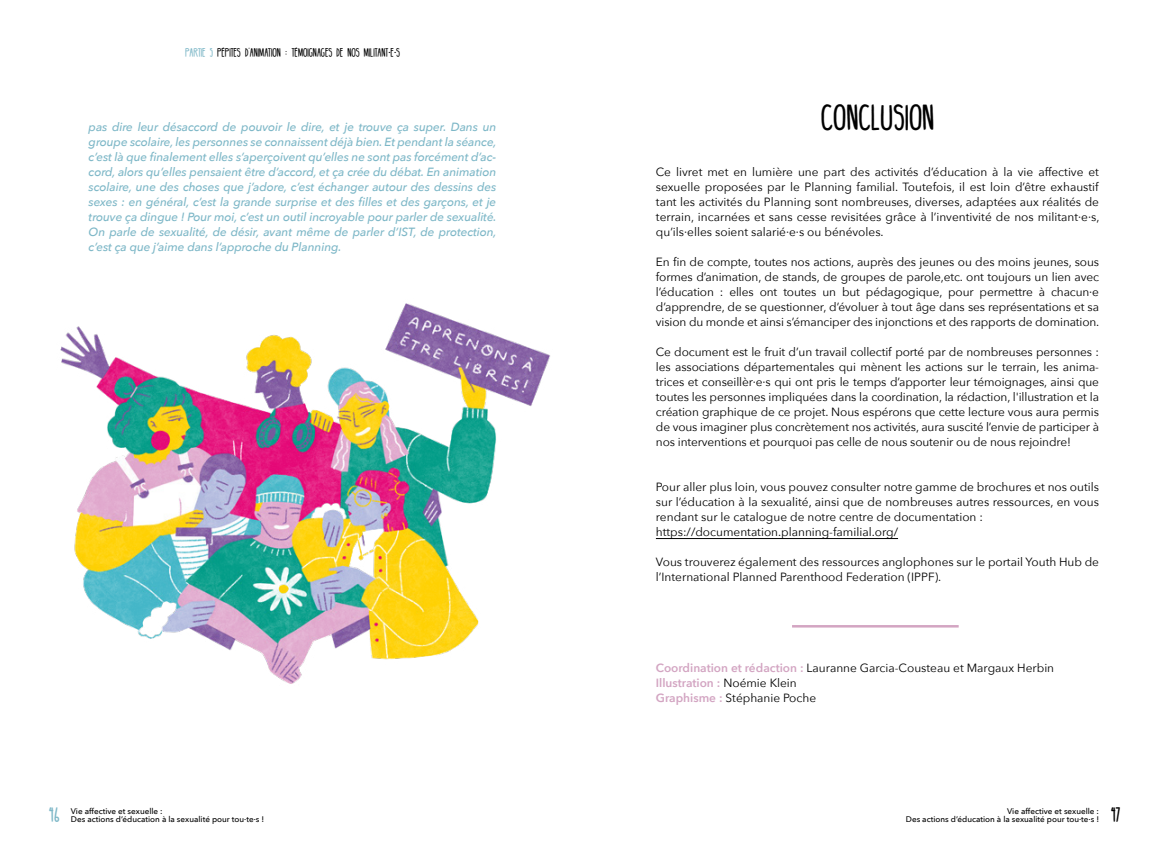
<style>
.page{position:relative;width:1170px;height:851px;background:#fff}
.page>*{position:absolute;margin:0;border:0;box-sizing:border-box;transform-origin:0 0}
.t1{font:26.25px "BELLABOO";color:#000}
.t2{font:15px "BELLABOO";color:#7db7c7}
.t3{font:15px "BELLABOO";color:#000}
.t4{font:11.88px/15px "Avenir Next";color:#000;text-align:justify}
.t5{font:italic 500 11.88px/15px "Avenir Next";letter-spacing:-.01em;color:#7db7c7;text-align:justify}
.t6{font:8.75px "BELLABOO";color:#000}
.t7{font:500 8.12px/8.8px "Avenir Next";color:#000}
.s1{color:#7db7c7}
.s2{font-family:"Avenir Next";font-weight:600}
.s3{font-weight:600;color:#d3a5c2}
</style>
<div class="page">
<hr style="left:656px;top:538px;width:242px;height:1px;background:#000">
<hr style="left:792px;top:625px;width:166px;height:2px;background:#d3a5c2">
<img style="left:60px;top:303px;width:490px;height:381px">
<p class="t6" style="left:185px;top:47px;width:216px"><span class="s1">PARTIE 5</span> PÉPITES D’ANIMATION : TÉMOIGNAGES DE NOS MILITANT<span class="s2">·</span>E<span class="s2">·</span>S</p>
<p class="t5" style="left:89px;top:119px;width:409px">pas dire leur désaccord de pouvoir le dire, et je trouve ça super. Dans un groupe scolaire, les personnes se connaissent déjà bien. Et pendant la séance, c’est là que finalement elles s’aperçoivent qu’elles ne sont pas forcément d’ac&shy;cord, alors qu’elles pensaient être d’accord, et ça crée du débat. En animation scolaire, une des choses que j’adore, c’est échanger autour des dessins des sexes : en général, c’est la grande surprise et des filles et des garçons, et je trouve ça dingue ! Pour moi, c’est un outil incroyable pour parler de sexualité.<br>On parle de sexualité, de désir, avant même de parler d’IST, de protection, c’est ça que j’aime dans l’approche du Planning.</p>
<h1 class="t1" style="left:820px;top:101px;width:115px">CONCLUSION</h1>
<p class="t4" style="left:656px;top:164px;width:445px">Ce livret met en lumière une part des activités d’éducation à la vie affective et sexuelle proposées par le Planning familial. Toutefois, il est loin d’être exhaustif tant les activités du Planning sont nombreuses, diverses, adaptées aux réalités de terrain, incarnées et sans cesse revisitées grâce à l’inventivité de nos militant·e·s, qu’ils·elles soient salarié·e·s ou bénévoles.</p>
<p class="t4" style="left:656px;top:254px;width:445px">En fin de compte, toutes nos actions, auprès des jeunes ou des moins jeunes, sous formes d’animation, de stands, de groupes de parole,etc. ont toujours un lien avec l’éducation : elles ont toutes un but pédagogique, pour permettre à chacun·e d’apprendre, de se questionner, d’évoluer à tout âge dans ses représentations et sa vision du monde et ainsi s’émanciper des injonctions et des rapports de domination.</p>
<p class="t4" style="left:656px;top:344px;width:444px">Ce document est le fruit d’un travail collectif porté par de nombreuses personnes : les associations départementales qui mènent les actions sur le terrain, les anima&shy;trices et conseillèr·e·s qui ont pris le temps d’apporter leur témoignages, ainsi que toutes les personnes impliquées dans la coordination, la rédaction, l'illustration et la création graphique de ce projet. Nous espérons que cette lecture vous aura permis de vous imaginer plus concrètement nos activités, aura suscité l’envie de participer à nos interventions et pourquoi pas celle de nous soutenir ou de nous rejoindre!</p>
<p class="t4" style="left:656px;top:478px;width:444px;text-align:left">Pour aller plus loin, vous pouvez consulter notre gamme de brochures et nos outils sur l’éducation à la sexualité, ainsi que de nombreuses autres ressources, en vous rendant sur le catalogue de notre centre de documentation : https://documentation.planning-familial.org/</p>
<p class="t4" style="left:656px;top:553px;width:444px">Vous trouverez également des ressources anglophones sur le portail Youth Hub de l’International Planned Parenthood Federation (IPPF).</p>
<p class="t4" style="left:656px;top:659px;width:400px;text-align:left"><span class="s3">Coordination et rédaction :</span> Lauranne Garcia-Cousteau et Margaux Herbin<br><span class="s3">Illustration :</span> Noémie Klein<br><span class="s3">Graphisme :</span> Stéphanie Poche</p>
<p class="t2" style="left:50px;top:804px;width:11px">46</p>
<p class="t7" style="left:71px;top:806px;width:195px">Vie affective et sexuelle :<br>Des actions d’éducation à la sexualité pour tou·te·s !</p>
<p class="t7" style="left:905px;top:806px;width:195px;text-align:right">Vie affective et sexuelle :<br>Des actions d’éducation à la sexualité pour tou·te·s !</p>
<p class="t3" style="left:1111px;top:804px;width:10px">47</p>
</div>
